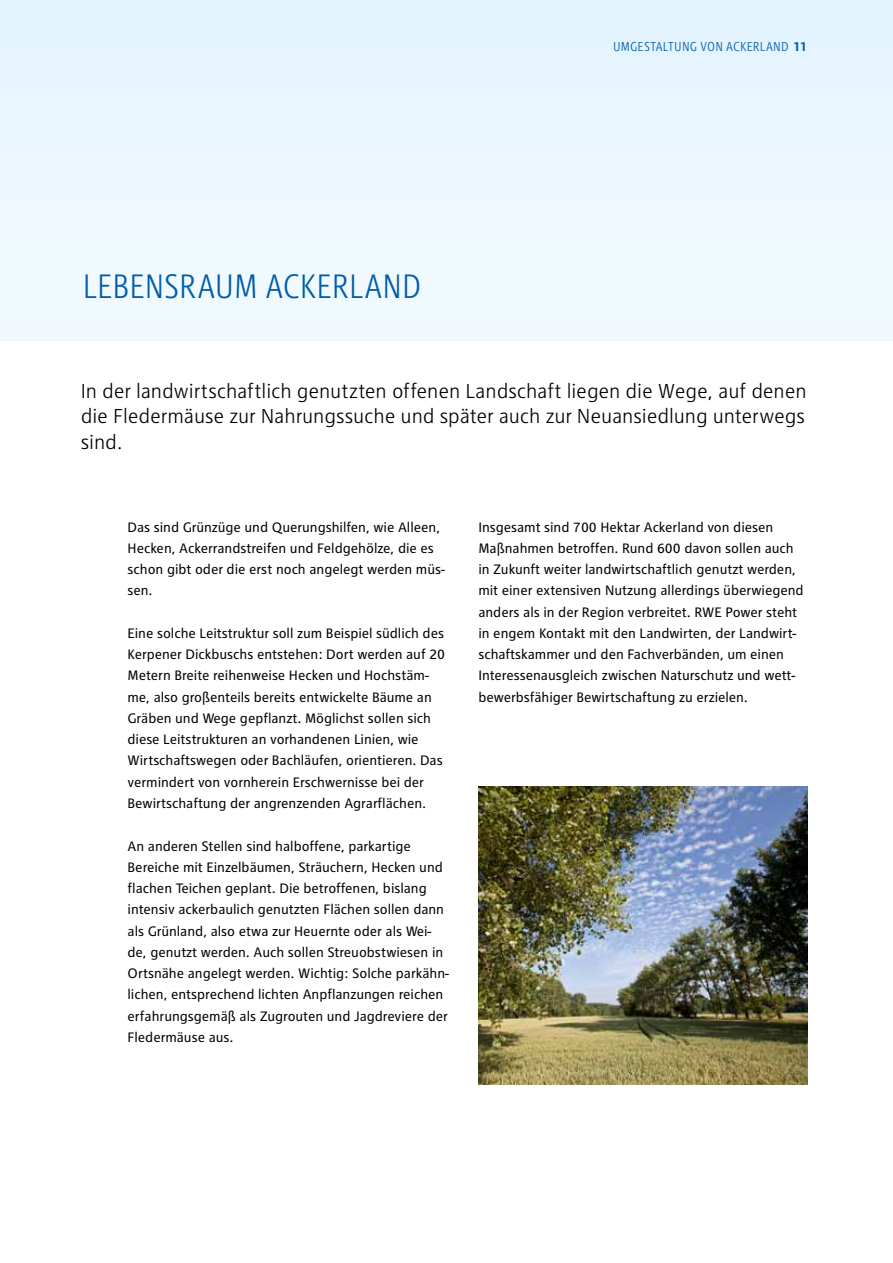
<style>
.page{position:relative;width:893px;height:1263px;background:#fff}
.page>*{position:absolute;margin:0;border:0;box-sizing:border-box;transform-origin:0 0}
.t1{font:300 condensed 35.25px "RWE Headline";letter-spacing:.01em;color:#005da9}
.t2{font:300 21px/25.5px "RWE Text";letter-spacing:-.005em;color:#000;text-align:justify}
.t3{font:14.25px/21.3px "RWE Text";letter-spacing:-.005em;color:#000}
.t4{font:300 condensed 13.5px "RWE Text";letter-spacing:.015em;color:#005da9}
.s1{font-weight:700;font-stretch:normal}
</style>
<div class="page">
<div style="left:0;top:0;width:893px;height:340px;background:#ecf7fe"></div>
<img style="left:478px;top:787px;width:330px;height:297px">
<h1 class="t1" style="left:83px;top:266px;width:318px">LEBENSRAUM ACKERLAND</h1>
<p class="t4" style="left:613px;top:39px;width:196px">U MGESTALTUNG VON ACKERLAND <span class="s1">11</span></p>
<h2 class="t2" style="left:81px;top:378px;width:727px">In der landwirtschaftlich genutzten offenen Landschaft liegen die Wege, auf denen die Fledermäuse zur Nahrungssuche und später auch zur Neuansiedlung unterwegs sind.</h2>
<p class="t3" style="left:128px;top:516px;width:319px">Das sind Grünzüge und Querungshilfen, wie Alleen, Hecken, Ackerrandstreifen und Feldgehölze, die es schon gibt oder die erst noch angelegt werden müs&shy;sen.</p>
<p class="t3" style="left:128px;top:622px;width:319px">Eine solche Leitstruktur soll zum Beispiel südlich des Kerpener Dickbuschs entstehen: Dort werden auf 20<br>Metern Breite reihenweise Hecken und Hochstäm&shy;me, also großenteils bereits entwickelte Bäume an Gräben und Wege gepflanzt. Möglichst sollen sich diese Leitstrukturen an vorhandenen Linien, wie Wirtschaftswegen oder Bachläufen, orientieren. Das vermindert von vornherein Erschwernisse bei der Bewirtschaftung der angrenzenden Agrarflächen.</p>
<p class="t3" style="left:128px;top:835px;width:323px">An anderen Stellen sind halboffene, parkartige Bereiche mit Einzelbäumen, Sträuchern, Hecken und flachen Teichen geplant. Die betroffenen, bislang intensiv ackerbaulich genutzten Flächen sollen dann als Grünland, also etwa zur Heuernte oder als Wei&shy;de, genutzt werden. Auch sollen Streuobstwiesen in Ortsnähe angelegt werden. Wichtig: Solche parkähn&shy;lichen, entsprechend lichten Anpflanzungen reichen erfahrungsgemäß als Zugrouten und Jagdreviere der Fledermäuse aus.</p>
<p class="t3" style="left:478px;top:516px;width:327px">Insgesamt sind 700 Hektar Ackerland von diesen Maßnahmen betroffen. Rund 600 davon sollen auch in Zukunft weiter landwirtschaftlich genutzt werden, mit einer extensiven Nutzung allerdings überwiegend anders als in der Region verbreitet. RWE Power steht in engem Kontakt mit den Landwirten, der Landwirt&shy;schaftskammer und den Fachverbänden, um einen Interessenausgleich zwischen Naturschutz und wett&shy;bewerbsfähiger Bewirtschaftung zu erzielen.</p>
</div>
